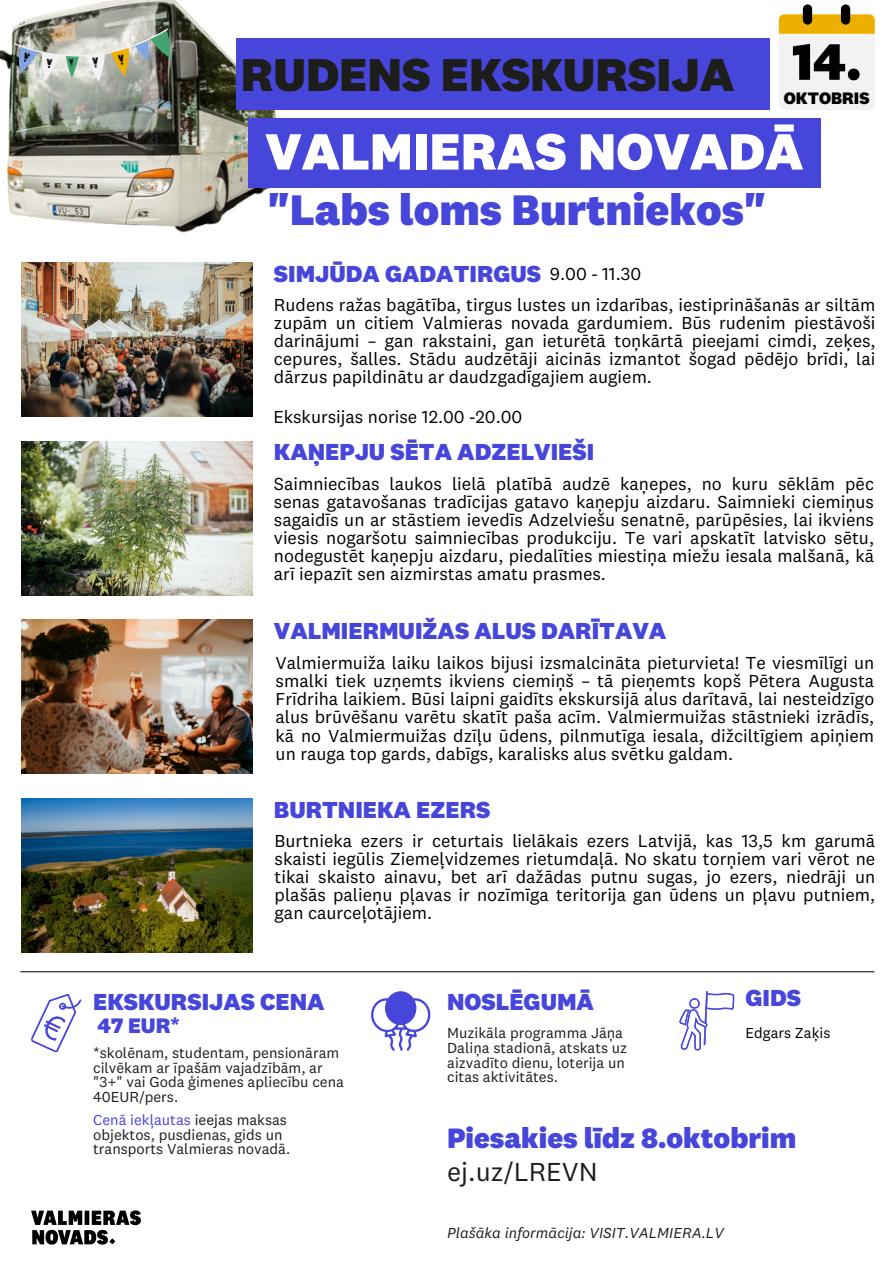
<style>
.page{position:relative;width:894px;height:1264px;background:#fff}
.page>*{position:absolute;margin:0;border:0;box-sizing:border-box;transform-origin:0 0}
.t1{font:800 53.1px "National 2";color:#000}
.t2{font:800 52.8px "National 2";color:#fff}
.t3{font:800 47.7px "National 2";color:#1d1d1b}
.t4{font:800 44.25px "National 2";color:#4646db}
.t5{font:800 29.1px "National 2";color:#4646db}
.t6{font:27px "National 2";color:#1d1d1b}
.t7{font:800 24px "National 2";color:#4646db}
.t8{font:800 21.75px "National 2";color:#4646db}
.t9{font:18px/18px "National 2";color:#000;text-align:justify}
.t10{font:800 17.25px "National 2";color:#000}
.t11{font:15px/14.7px "National 2";color:#1d1d1b}
.t12{font:italic 15px "National 2";color:#1d1d1b}
.t13{font:15px "National 2";color:#000}
.s1{color:#4646db}
</style>
<div class="page">
<img style="left:0;top:0;width:304px;height:233px">
<img style="left:14px;top:22px;width:159px;height:62px">
<img style="left:90px;top:55px;width:12px;height:16px">
<img style="left:115px;top:51px;width:14px;height:18px">
<img style="left:18px;top:50px;width:16px;height:17px">
<div style="left:236px;top:39px;width:533px;height:71px;background:#4646db"></div>
<div style="left:248px;top:118px;width:572px;height:69px;background:#4646db"></div>
<img style="left:21px;top:441px;width:231px;height:154px">
<img style="left:21px;top:262px;width:231px;height:155px">
<img style="left:21px;top:619px;width:231px;height:154px">
<img style="left:21px;top:798px;width:231px;height:154px">
<svg style="left:778px;top:5px;width:96px;height:105px"></svg>
<hr style="left:20px;top:971px;width:854px;height:1px;background:#1d1d1b">
<svg style="left:31px;top:994px;width:51px;height:58px"></svg>
<svg style="left:679px;top:991px;width:55px;height:59px"></svg>
<svg style="left:371px;top:991px;width:60px;height:59px"></svg>
<img style="left:31px;top:1210px;width:110px;height:35px">
<p class="t3" style="left:241px;top:55px;width:495px">RUDENS EKSKURSIJA</p>
<p class="t1" style="left:792px;top:39px;width:71px">14.</p>
<p class="t10" style="left:783px;top:91px;width:87px">OKTOBRIS</p>
<p class="t2" style="left:265px;top:129px;width:539px">VALMIERAS NOVADĀ</p>
<p class="t4" style="left:268px;top:191px;width:499px">"Labs loms Burtniekos"</p>
<p class="t7" style="left:274px;top:263px;width:269px">SIMJŪDA GADATIRGUS</p>
<p class="t9" style="left:274px;top:297px;width:603px">Rudens ražas bagātība, tirgus lustes un izdarības, iestiprināšanās ar siltām zupām un citiem Valmieras novada gardumiem. Būs rudenim piestāvoši darinājumi – gan rakstaini, gan ieturētā toņkārtā pieejami cimdi, zeķes, cepures, šalles. Stādu audzētāji aicinās izmantot šogad pēdējo brīdi, lai dārzus papildinātu ar daudzgadīgajiem augiem.</p>
<p class="t9" style="left:549px;top:266px;width:93px">9.00 - 11.30</p>
<p class="t9" style="left:273px;top:409px;width:250px">Ekskursijas norise 12.00 -20.00</p>
<p class="t7" style="left:274px;top:442px;width:322px">KAŅEPJU SĒTA ADZELVIEŠI</p>
<p class="t9" style="left:274px;top:476px;width:601px">Saimniecības laukos lielā platībā audzē kaņepes, no kuru sēklām pēc senas gatavošanas tradīcijas gatavo kaņepju aizdaru. Saimnieki ciemiņus sagaidīs un ar stāstiem ievedīs Adzelviešu senatnē, parūpēsies, lai ikviens viesis nogaršotu saimniecības produkciju. Te vari apskatīt latvisko sētu, nodegustēt kaņepju aizdaru, piedalīties miestiņa miežu iesala malšanā, kā arī iepazīt sen aizmirstas amatu prasmes.</p>
<p class="t7" style="left:274px;top:620px;width:394px">VALMIERMUIŽAS ALUS DARĪTAVA</p>
<p class="t9" style="left:275px;top:655px;width:600px">Valmiermuiža laiku laikos bijusi izsmalcināta pieturvieta! Te viesmīlīgi un smalki tiek uzņemts ikviens ciemiņš – tā pieņemts kopš Pētera Augusta Frīdriha laikiem. Būsi laipni gaidīts ekskursijā alus darītavā, lai nesteidzīgo alus brūvēšanu varētu skatīt paša acīm. Valmiermuižas stāstnieki izrādīs, kā no Valmiermuižas dzīļu ūdens, pilnmutīga iesala, dižciltīgiem apiņiem un rauga top gards, dabīgs, karalisks alus svētku galdam.</p>
<p class="t7" style="left:274px;top:799px;width:218px">BURTNIEKA EZERS</p>
<p class="t9" style="left:274px;top:833px;width:602px">Burtnieka ezers ir ceturtais lielākais ezers Latvijā, kas 13,5 km garumā skaisti iegūlis Ziemeļvidzemes rietumdaļā. No skatu torņiem vari vērot ne tikai skaisto ainavu, bet arī dažādas putnu sugas, jo ezers, niedrāji un plašās palieņu pļavas ir nozīmīga teritorija gan ūdens un pļavu putniem, gan caurceļotājiem.</p>
<p class="t7" style="left:93px;top:991px;width:233px">EKSKURSIJAS CENA</p>
<p class="t8" style="left:98px;top:1016px;width:84px">47 EUR*</p>
<p class="t11" style="left:93px;top:1046px;width:252px">*skolēnam, studentam, pensionāram cilvēkam ar īpašām vajadzībām, ar "3+" vai Goda ģimenes apliecību cena<br>40EUR/pers.</p>
<p class="t11" style="left:93px;top:1113px;width:198px"><span class="s1">Cenā iekļautas</span> ieejas maksas objektos, pusdienas, gids un transports Valmieras novadā.</p>
<p class="t7" style="left:447px;top:991px;width:148px">NOSLĒGUMĀ</p>
<p class="t7" style="left:745px;top:987px;width:57px">GIDS</p>
<p class="t11" style="left:447px;top:1027px;width:182px">Muzikāla programma Jāņa<br>Daliņa stadionā, atskats uz aizvadīto dienu, loterija un citas aktivitātes.</p>
<p class="t13" style="left:745px;top:1026px;width:86px">Edgars Zaķis</p>
<p class="t5" style="left:447px;top:1126px;width:350px">Piesakies līdz 8.oktobrim</p>
<p class="t6" style="left:447px;top:1160px;width:152px">ej.uz/LREVN</p>
<p class="t12" style="left:447px;top:1226px;width:278px">Plašāka informācija: VISIT.VALMIERA.LV</p>
</div>
